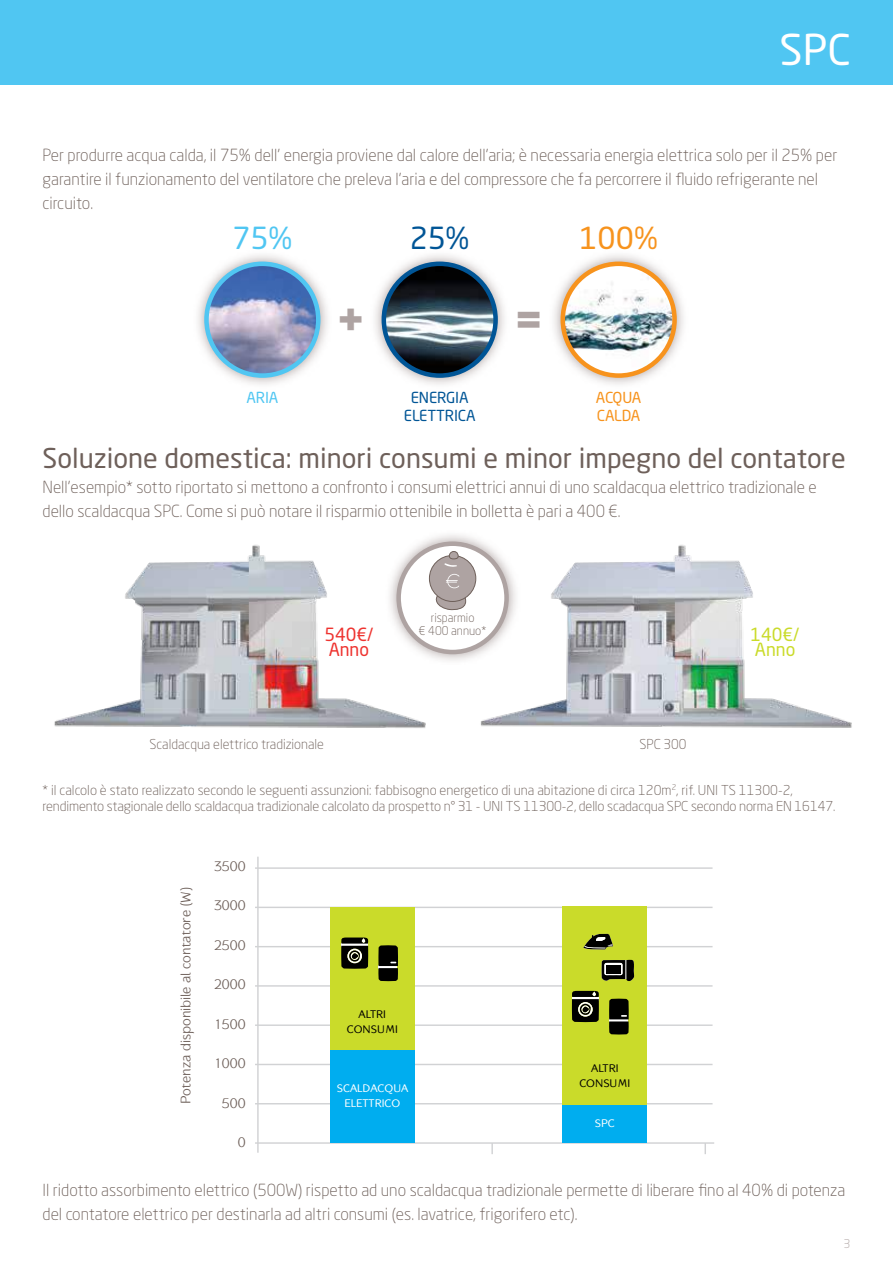
<style>
.page{position:relative;width:893px;height:1263px;background:#fff}
.page>*{position:absolute;margin:0;border:0;box-sizing:border-box;transform-origin:0 0}
.t1{font:42px "Neo Sans Pro";color:#fff}
.t2{font:900 40.65px "Arial";color:#aea3a2}
.t3{font:30px "Neo Sans Pro";color:#f7931d}
.t4{font:30px "Neo Sans Pro";color:#50c6f2}
.t5{font:30px "Neo Sans Pro";color:#005596}
.t6{font:27px "Neo Sans Pro";color:#6e605a}
.t7{font:18px/15px "Neo Sans Pro";color:#cadb2a}
.t8{font:18px/15px "Neo Sans Pro";color:#ee3430}
.t9{font:300 16.5px/24px "Neo Sans Pro";color:#6e605a}
.t10{font:15px/18px "Neo Sans Pro";letter-spacing:-.01em;color:#005596;text-align:center}
.t11{font:15px/18px "Neo Sans Pro";letter-spacing:-.03em;color:#f7931d}
.t12{font:15px "Neo Sans Pro";color:#50c6f2}
.t13{font:500 14.4px "Baxi Respond";color:#6e605a}
.t14{font:300 13.5px/16.5px "Neo Sans Pro";letter-spacing:-.01em;color:#6e605a}
.t15{font:300 12px/13.5px "Neo Sans Pro";color:#6e605a;text-align:center}
.t16{font:300 12px "Neo Sans Pro";color:#aea3a2}
.t17{font:700 11.55px/14.4px "Baxi Respond";color:#000;text-align:center}
.t18{font:700 11.55px/14.4px "Baxi Respond";color:#fff;text-align:center}
</style>
<div class="page">
<div style="left:0;top:0;width:893px;height:85px;background:#50c6f2"></div>
<svg style="left:198px;top:255px;width:130px;height:130px"></svg>
<img style="left:206px;top:264px;width:112px;height:112px;border-radius:56px">
<div style="left:204px;top:262px;width:117px;height:116px;border:5px solid #50c6f2;border-radius:50%"></div>
<svg style="left:375px;top:255px;width:130px;height:130px"></svg>
<img style="left:384px;top:264px;width:112px;height:112px;border-radius:56px">
<div style="left:382px;top:262px;width:116px;height:116px;border:5px solid #005596;border-radius:50%"></div>
<svg style="left:554px;top:255px;width:130px;height:130px"></svg>
<img style="left:563px;top:264px;width:111px;height:112px;border-radius:56px">
<div style="left:560px;top:262px;width:117px;height:116px;border:5px solid #f7931d;border-radius:50%"></div>
<img style="left:480px;top:545px;width:372px;height:183px">
<img style="left:54px;top:545px;width:372px;height:183px">
<svg style="left:385px;top:535px;width:135px;height:131px"></svg>
<div style="left:399px;top:544px;width:108px;height:108px;background:#fff;border-radius:50%"></div>
<div style="left:396px;top:541px;width:113px;height:113px;border:4px solid #aea3a2;border-radius:50%"></div>
<div style="left:429px;top:555px;width:47px;height:46px;background:#aea3a2;border-radius:50%"></div>
<div style="left:429px;top:555px;width:47px;height:47px;border:1px solid #6e605a;border-radius:50%"></div>
<svg style="left:444px;top:551px;width:15px;height:16px"></svg>
<svg style="left:435px;top:574px;width:31px;height:37px"></svg>
<hr style="left:257px;top:857px;width:2px;height:296px;background:#d1d2d4">
<svg style="left:491px;top:1144px;width:2px;height:10px"></svg>
<hr style="left:255px;top:1142px;width:459px;height:2px;background:#d1d2d4">
<hr style="left:255px;top:1103px;width:457px;height:1px;background:#d1d2d4">
<hr style="left:255px;top:1064px;width:457px;height:1px;background:#d1d2d4">
<hr style="left:255px;top:1024px;width:457px;height:2px;background:#d1d2d4">
<hr style="left:255px;top:985px;width:457px;height:2px;background:#d1d2d4">
<hr style="left:255px;top:946px;width:457px;height:1px;background:#d1d2d4">
<hr style="left:255px;top:907px;width:457px;height:1px;background:#d1d2d4">
<hr style="left:255px;top:867px;width:457px;height:2px;background:#d1d2d4">
<div style="left:330px;top:1049px;width:85px;height:94px;background:#00adef"></div>
<div style="left:330px;top:906px;width:85px;height:143px;background:#cadb2a"></div>
<div style="left:562px;top:1105px;width:85px;height:38px;background:#00adef"></div>
<div style="left:562px;top:906px;width:85px;height:199px;background:#cadb2a"></div>
<svg style="left:341px;top:937px;width:28px;height:32px"></svg>
<svg style="left:378px;top:945px;width:20px;height:36px"></svg>
<svg style="left:571px;top:991px;width:28px;height:31px"></svg>
<svg style="left:609px;top:998px;width:20px;height:36px"></svg>
<svg style="left:602px;top:959px;width:32px;height:22px"></svg>
<div style="left:606px;top:965px;width:15px;height:8px;background:#000"></div>
<svg style="left:583px;top:934px;width:30px;height:15px"></svg>
<h1 class="t1" style="left:779px;top:24px;width:72px">SPC</h1>
<p class="t9" style="left:43px;top:143px;width:796px">Per produrre acqua calda, il 75% dell’ energia proviene dal calore dell’aria; è necessaria energia elettrica solo per il 25% per garantire il funzionamento del ventilatore che preleva l’aria e del compressore che fa percorrere il fluido refrigerante nel circuito.</p>
<h3 class="t4" style="left:233px;top:220px;width:61px">75%</h3>
<h3 class="t5" style="left:410px;top:220px;width:61px">25%</h3>
<h3 class="t3" style="left:579px;top:220px;width:80px">100%</h3>
<p class="t12" style="left:246px;top:389px;width:33px">ARIA</p>
<h2 class="t2" style="left:338px;top:290px;width:28px">+</h2>
<h2 class="t2" style="left:516px;top:290px;width:28px">=</h2>
<p class="t10" style="left:404px;top:389px;width:73px">ENERGIA<br>ELETTRICA</p>
<p class="t11" style="left:596px;top:389px;width:47px">ACQUA<br>CALDA</p>
<h3 class="t6" style="left:43px;top:441px;width:805px">Soluzione domestica: minori consumi e minor impegno del contatore</h3>
<p class="t9" style="left:43px;top:475px;width:776px">Nell’esempio* sotto riportato si mettono a confronto i consumi elettrici annui di uno scaldacqua elettrico tradizionale e dello scaldacqua SPC. Come si può notare il risparmio ottenibile in bolletta è pari a 400 €.</p>
<p class="t8" style="left:324px;top:627px;width:50px">540€/<br>Anno</p>
<p class="t14" style="left:150px;top:735px;width:176px">Scaldacqua elettrico tradizionale</p>
<p class="t15" style="left:419px;top:611px;width:69px">risparmio<br>€ 400 annuo*</p>
<p class="t14" style="left:639px;top:735px;width:49px">SPC 300</p>
<p class="t7" style="left:751px;top:627px;width:50px">140€/<br>Anno</p>
<p class="t14" style="left:43px;top:781px;width:794px">* il calcolo è stato realizzato secondo le seguenti assunzioni: fabbisogno energetico di una abitazione di circa 120m<sup>2</sup>, rif. UNI TS 11300-2, rendimento stagionale dello scaldacqua tradizionale calcolato da prospetto n° 31 - UNI TS 11300-2, dello scadacqua SPC secondo norma EN 16147.</p>
<p class="t13" style="left:178px;top:1104px;width:218px;rotate:-90deg">Potenza disponibile al contatore (W)</p>
<p class="t13" style="left:214px;top:858px;width:33px">3500</p>
<p class="t13" style="left:214px;top:898px;width:33px">3000</p>
<p class="t13" style="left:214px;top:937px;width:33px">2500</p>
<p class="t13" style="left:214px;top:976px;width:33px">2000</p>
<p class="t13" style="left:214px;top:1016px;width:33px">1500</p>
<p class="t13" style="left:214px;top:1055px;width:33px">1000</p>
<p class="t13" style="left:222px;top:1095px;width:25px">500</p>
<p class="t13" style="left:238px;top:1134px;width:9px">0</p>
<p class="t17" style="left:347px;top:1007px;width:52px">ALTRI<br>CONSUMI</p>
<p class="t18" style="left:337px;top:1081px;width:73px">SCALDACQUA<br>ELETTRICO</p>
<p class="t17" style="left:579px;top:1061px;width:52px">ALTRI<br>CONSUMI</p>
<p class="t18" style="left:595px;top:1116px;width:21px">SPC</p>
<p class="t9" style="left:43px;top:1178px;width:804px">Il ridotto assorbimento elettrico (500W) rispetto ad uno scaldacqua tradizionale permette di liberare fino al 40% di potenza del contatore elettrico per destinarla ad altri consumi (es. lavatrice, frigorifero etc).</p>
<p class="t16" style="left:843px;top:1237px;width:8px">3</p>
</div>
